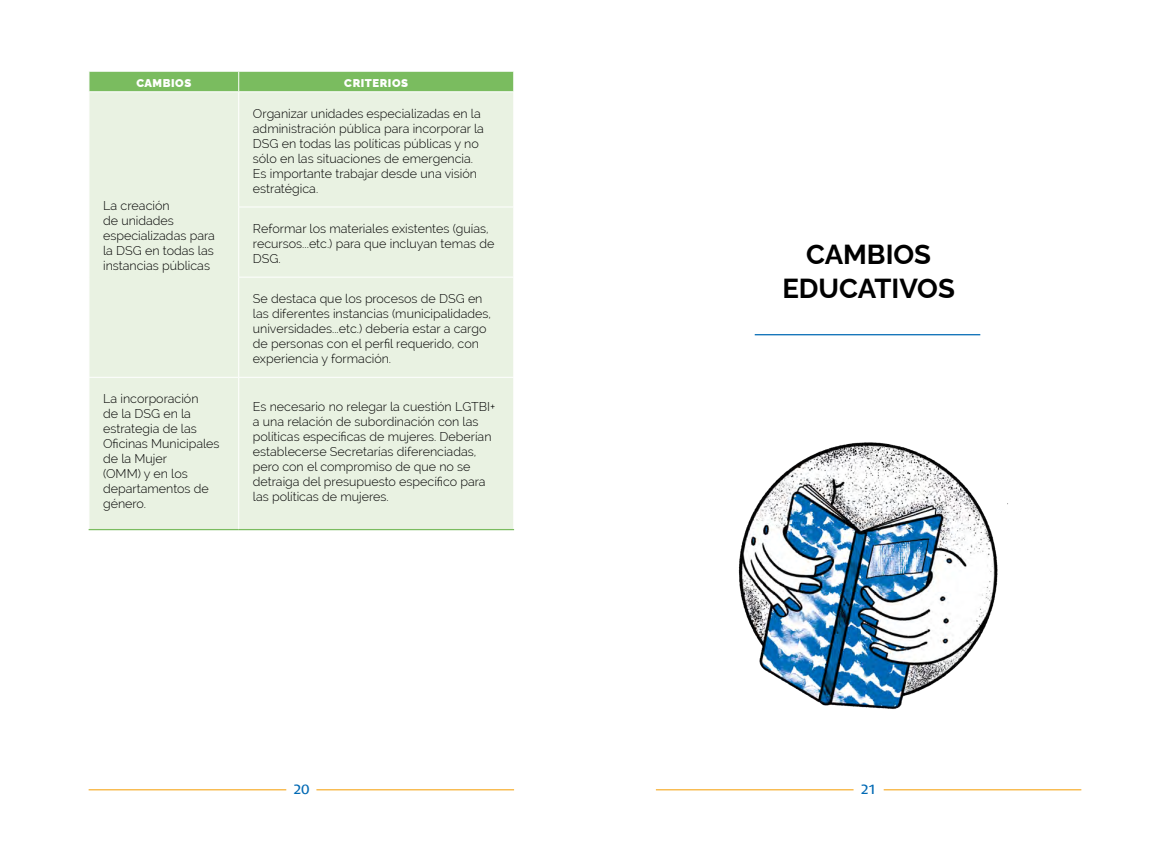
<style>
.page{position:relative;width:1170px;height:851px;background:#fff}
.page>*{position:absolute;margin:0;border:0;box-sizing:border-box;transform-origin:0 0}
.t1{font:100 27.5px/33.8px "Raleway";color:#000;text-align:center}
.t2{font:15px "Costa Std";color:#0069b4}
.t3{font:300 12.5px/15px "Raleway";color:#000}
.t4{font:100 11.25px "Raleway";letter-spacing:.05em;color:#fff}
</style>
<div class="page">
<hr style="left:89px;top:789px;width:197px;height:1px;background:#f59c00">
<hr style="left:656px;top:789px;width:197px;height:1px;background:#f59c00">
<hr style="left:316px;top:789px;width:198px;height:1px;background:#f59c00">
<hr style="left:883px;top:789px;width:198px;height:1px;background:#f59c00">
<div style="left:90px;top:92px;width:423px;height:437px;background:#e9f2e2"></div>
<div style="left:89px;top:71px;width:425px;height:20px;background:#7abc5f"></div>
<hr style="left:238px;top:92px;width:1px;height:115px;background:#fff">
<hr style="left:238px;top:207px;width:276px;height:1px;background:#fff">
<hr style="left:238px;top:207px;width:1px;height:70px;background:#fff">
<hr style="left:238px;top:277px;width:276px;height:1px;background:#fff">
<hr style="left:238px;top:277px;width:1px;height:100px;background:#fff">
<hr style="left:89px;top:377px;width:150px;height:1px;background:#fff">
<hr style="left:239px;top:377px;width:275px;height:1px;background:#fff">
<hr style="left:238px;top:377px;width:1px;height:152px;background:#fff">
<hr style="left:89px;top:529px;width:150px;height:1px;background:#7abc5f">
<hr style="left:239px;top:529px;width:275px;height:1px;background:#7abc5f">
<img style="left:738px;top:442px;width:270px;height:267px">
<hr style="left:754px;top:334px;width:226px;height:1px;background:#0069b4">
<p class="t4" style="left:136px;top:74px;width:56px">CAMBIOS</p>
<p class="t4" style="left:344px;top:74px;width:65px">CRITERIOS</p>
<p class="t3" style="left:103px;top:198px;width:113px">La creación<br>de unidades especializadas para la DSG en todas las instancias públicas</p>
<p class="t3" style="left:253px;top:106px;width:232px">Organizar unidades especializadas en la administración pública para incorporar la DSG en todas las políticas públicas y no sólo en las situaciones de emergencia.<br>Es importante trabajar desde una visión estratégica.</p>
<p class="t3" style="left:253px;top:221px;width:243px">Reformar los materiales existentes (guías, recursos...etc.) para que incluyan temas de<br>DSG.</p>
<p class="t3" style="left:253px;top:291px;width:240px">Se destaca que los procesos de DSG en las diferentes instancias (municipalidades, universidades...etc.) debería estar a cargo de personas con el perfil requerido, con experiencia y formación.</p>
<p class="t3" style="left:103px;top:391px;width:118px">La incorporación<br>de la DSG en la estrategia de las<br>Oficinas Municipales de la Mujer<br>(OMM) y en los departamentos de género.</p>
<p class="t3" style="left:253px;top:399px;width:244px">Es necesario no relegar la cuestión LGTBI+ a una relación de subordinación con las políticas específicas de mujeres. Deberían establecerse Secretarías diferenciadas, pero con el compromiso de que no se detraiga del presupuesto específico para las políticas de mujeres.</p>
<h1 class="t1" style="left:782px;top:234px;width:174px">CAMBIOS<br>EDUCATIVOS</h1>
<p class="t2" style="left:293px;top:780px;width:17px">20</p>
<p class="t2" style="left:860px;top:780px;width:17px">21</p>
</div>
